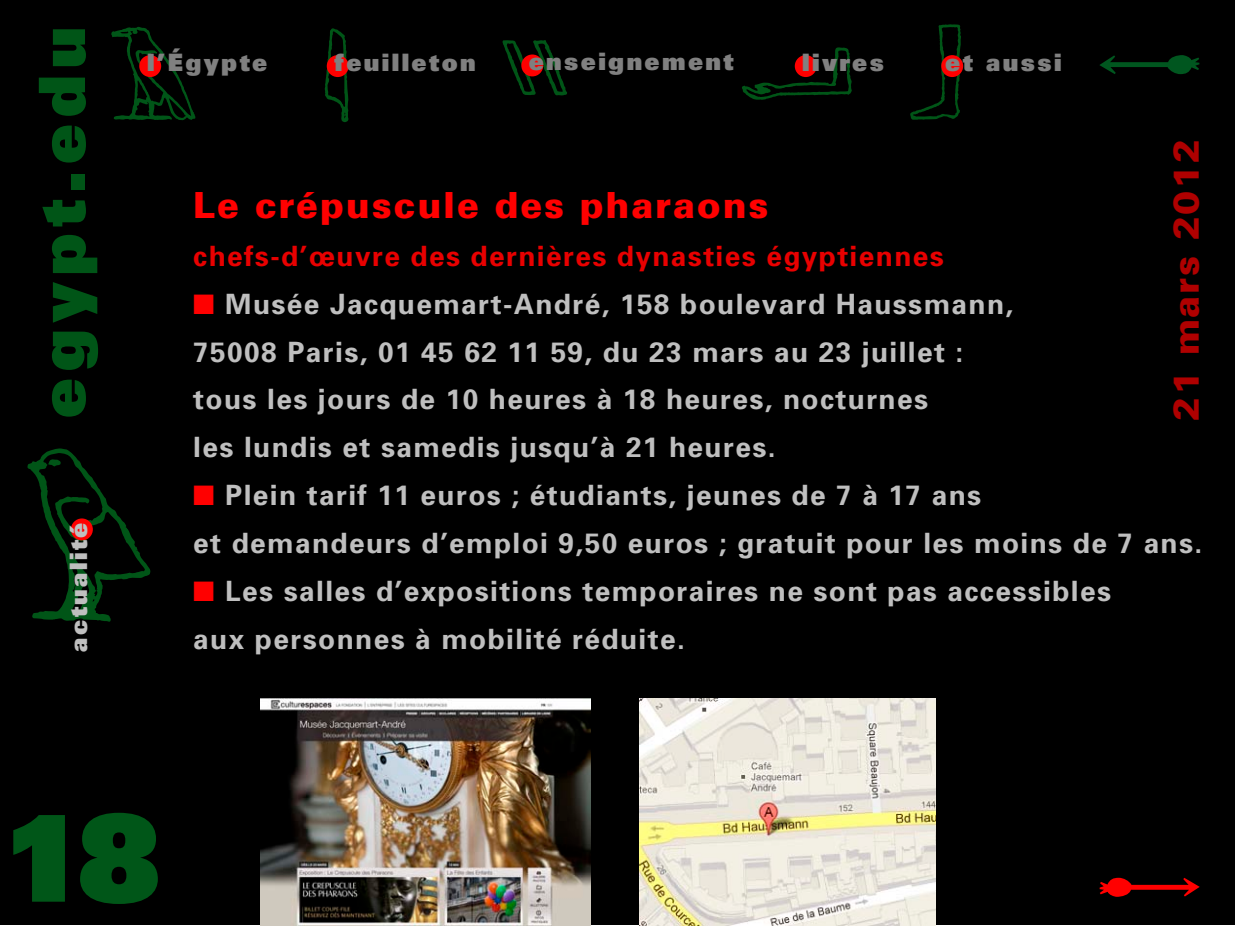
<style>
.page{position:relative;width:1235px;height:926px;background:#fff}
.page>*{position:absolute;margin:0;border:0;box-sizing:border-box;transform-origin:0 0}
.t1{font:900 120px "Univers";color:#005618}
.t2{font:900 64px "Univers";letter-spacing:.1em;color:#005517}
.t3{font:900 36px "Univers";letter-spacing:.05em;color:#f00}
.t4{font:900 36px "Univers";letter-spacing:.05em;color:#af0000}
.t5{font:700 28px/48px "Univers";letter-spacing:.05em;color:#bfbfbf}
.t6{font:700 28px "Univers";letter-spacing:.05em;color:#e80000}
.t7{font:900 24px "Univers";letter-spacing:.1em;color:#808080}
.t8{font:900 24px "Univers";letter-spacing:.1em;color:#bfbfbf}
.s1{color:#f00}
</style>
<div class="page">
<div style="left:1px;top:0;width:1234px;height:925px;background:#000"></div>
<svg style="left:111px;top:26px;width:84px;height:94px"></svg>
<svg style="left:324px;top:28px;width:24px;height:94px"></svg>
<div style="left:139px;top:55px;width:22px;height:22px;background:#f00;border-radius:50%"></div>
<div style="left:327px;top:55px;width:22px;height:22px;background:#f00;border-radius:50%"></div>
<svg style="left:742px;top:47px;width:110px;height:53px"></svg>
<div style="left:795px;top:55px;width:21px;height:22px;background:#f00;border-radius:50%"></div>
<svg style="left:910px;top:24px;width:51px;height:96px"></svg>
<div style="left:941px;top:55px;width:22px;height:22px;background:#f00;border-radius:50%"></div>
<svg style="left:502px;top:40px;width:65px;height:56px"></svg>
<div style="left:521px;top:55px;width:22px;height:21px;background:#f00;border-radius:50%"></div>
<svg style="left:28px;top:448px;width:123px;height:174px"></svg>
<div style="left:71px;top:518px;width:22px;height:22px;background:#f00;border-radius:50%"></div>
<svg style="left:1099px;top:55px;width:100px;height:19px"></svg>
<svg style="left:1099px;top:878px;width:100px;height:19px"></svg>
<img style="left:260px;top:699px;width:331px;height:227px">
<img style="left:640px;top:699px;width:295px;height:227px">
<h2 class="t2" style="left:20px;top:418px;width:393px;rotate:-90deg">egypt.edu</h2>
<p class="t8" style="left:63px;top:652px;width:130px;rotate:-90deg">actualité</p>
<p class="t7" style="left:147px;top:47px;width:122px">l’Égypte</p>
<p class="t7" style="left:335px;top:47px;width:143px">feuilleton</p>
<p class="t7" style="left:529px;top:46px;width:207px">enseignement</p>
<p class="t7" style="left:802px;top:47px;width:83px">livres</p>
<p class="t7" style="left:945px;top:47px;width:118px">et aussi</p>
<p class="t4" style="left:1163px;top:421px;width:283px;rotate:-90deg">21 mars 2012</p>
<p class="t3" style="left:193px;top:182px;width:577px">Le crépuscule des pharaons</p>
<p class="t6" style="left:193px;top:239px;width:752px">chefs-d’œuvre des dernières dynasties égyptiennes</p>
<p class="t5" style="left:193px;top:280px;width:821px"><span class="s1">■</span> Musée Jacquemart-André, 158 boulevard Haussmann, 75008 Paris, 01 45 62 11 59, du 23 mars au 23 juillet : tous les jours de 10 heures à 18 heures, nocturnes<br>les lundis et samedis jusqu’à 21 heures.</p>
<p class="t5" style="left:193px;top:472px;width:1010px"><span class="s1">■</span> Plein tarif 11 euros ; étudiants, jeunes de 7 à 17 ans<br>et demandeurs d’emploi 9,50 euros ; gratuit pour les moins de 7 ans.</p>
<p class="t5" style="left:193px;top:568px;width:919px"><span class="s1">■</span> Les salles d’expositions temporaires ne sont pas accessibles aux personnes à mobilité réduite.</p>
<h1 class="t1" style="left:3px;top:780px;width:160px">18</h1>
</div>
